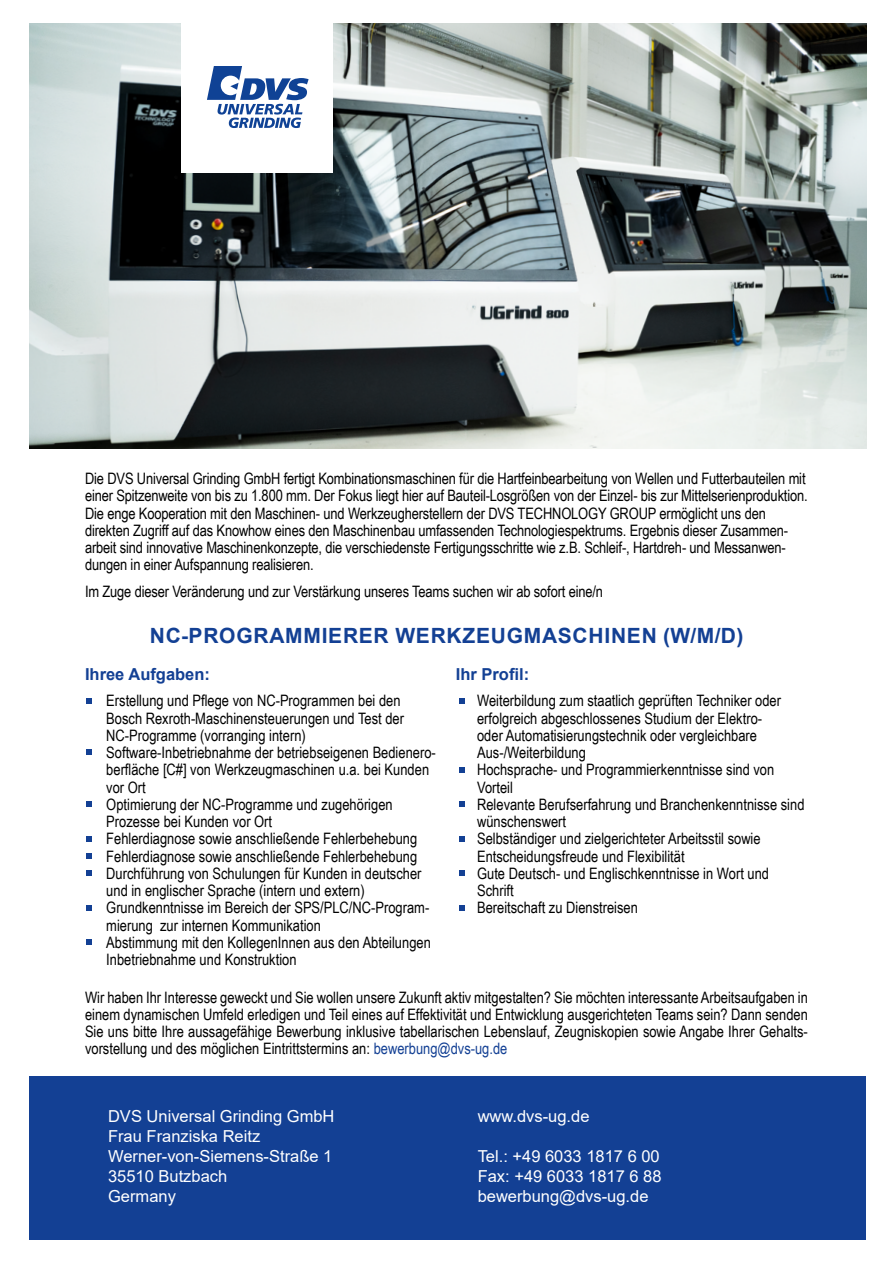
<style>
.page{position:relative;width:893px;height:1263px;background:#fff}
.page>*{position:absolute;margin:0;border:0;box-sizing:border-box;transform-origin:0 0}
.t1{font:700 21px "Arial";letter-spacing:.035em;color:#134094}
.t2{font:16.5px/19.8px "Arial";color:#fff}
.t3{font:700 16.5px "Arial";color:#134094}
.t4{font:15.75px/17.2px "Arial Narrow";color:#000}
.s1{color:#134094}
</style>
<div class="page">
<img style="left:30px;top:23px;width:836px;height:426px">
<div style="left:30px;top:1076px;width:836px;height:164px;background:#134094"></div>
<div style="left:181px;top:22px;width:151px;height:151px;background:#fff"></div>
<svg style="left:207px;top:66px;width:102px;height:62px"></svg>
<svg style="left:87px;top:698px;width:5px;height:5px"></svg>
<svg style="left:87px;top:750px;width:5px;height:5px"></svg>
<svg style="left:87px;top:801px;width:5px;height:6px"></svg>
<svg style="left:87px;top:836px;width:5px;height:5px"></svg>
<svg style="left:87px;top:853px;width:5px;height:5px"></svg>
<svg style="left:87px;top:870px;width:5px;height:6px"></svg>
<svg style="left:87px;top:905px;width:5px;height:5px"></svg>
<svg style="left:87px;top:939px;width:5px;height:6px"></svg>
<svg style="left:459px;top:698px;width:5px;height:5px"></svg>
<svg style="left:459px;top:767px;width:5px;height:5px"></svg>
<svg style="left:459px;top:801px;width:5px;height:6px"></svg>
<svg style="left:459px;top:836px;width:5px;height:5px"></svg>
<svg style="left:459px;top:870px;width:5px;height:6px"></svg>
<svg style="left:459px;top:905px;width:5px;height:5px"></svg>
<p class="t4" style="left:85px;top:469px;width:724px">Die DVS Universal Grinding GmbH fertigt Kombinationsmaschinen für die Hartfeinbearbeitung von Wellen und Futterbauteilen mit einer Spitzenweite von bis zu 1.800 mm. Der Fokus liegt hier auf Bauteil-Losgrößen von der Einzel- bis zur Mittelserienproduktion.<br>Die enge Kooperation mit den Maschinen- und Werkzeugherstellern der DVS TECHNOLOGY GROUP ermöglicht uns den direkten Zugriff auf das Knowhow eines den Maschinenbau umfassenden Technologiespektrums. Ergebnis dieser Zusammen&shy;arbeit sind innovative Maschinenkonzepte, die verschiedenste Fertigungsschritte wie z.B. Schleif-, Hartdreh- und Messanwen&shy;dungen in einer Aufspannung realisieren.</p>
<p class="t4" style="left:85px;top:582px;width:520px">Im Zuge dieser Veränderung und zur Verstärkung unseres Teams suchen wir ab sofort eine/n</p>
<h1 class="t1" style="left:150px;top:620px;width:595px">NC-PROGRAMMIERER WERKZEUGMASCHINEN (W/M/D)</h1>
<p class="t3" style="left:85px;top:663px;width:126px">Ihree Aufgaben:</p>
<p class="t4" style="left:106px;top:691px;width:331px">Erstellung und Pflege von NC-Programmen bei den Bosch Rexroth-Maschinensteuerungen und Test der NC-Programme (vorranging intern)<br>Software-Inbetriebnahme der betriebseigenen Bedienero&shy;berfläche [C#] von Werkzeugmaschinen u.a. bei Kunden vor Ort<br>Optimierung der NC-Programme und zugehörigen Prozesse bei Kunden vor Ort<br>Fehlerdiagnose sowie anschließende Fehlerbehebung Fehlerdiagnose sowie anschließende Fehlerbehebung Durchführung von Schulungen für Kunden in deutscher und in englischer Sprache (intern und extern)<br>Grundkenntnisse im Bereich der SPS/PLC/NC-Program&shy;mierung zur internen Kommunikation<br>Abstimmung mit den KollegenInnen aus den Abteilungen Inbetriebnahme und Konstruktion</p>
<p class="t3" style="left:456px;top:663px;width:75px">Ihr Profil:</p>
<p class="t4" style="left:477px;top:691px;width:329px">Weiterbildung zum staatlich geprüften Techniker oder erfolgreich abgeschlossenes Studium der Elektro-<br>oder Automatisierungstechnik oder vergleichbare Aus-/Weiterbildung<br>Hochsprache- und Programmierkenntnisse sind von Vorteil<br>Relevante Berufserfahrung und Branchenkenntnisse sind wünschenswert<br>Selbständiger und zielgerichteter Arbeitsstil sowie Entscheidungsfreude und Flexibilität<br>Gute Deutsch- und Englischkenntnisse in Wort und Schrift<br>Bereitschaft zu Dienstreisen</p>
<p class="t4" style="left:85px;top:988px;width:724px;text-align:justify">Wir haben Ihr Interesse geweckt und Sie wollen unsere Zukunft aktiv mitgestalten? Sie möchten interessante Arbeitsaufgaben in einem dynamischen Umfeld erledigen und Teil eines auf Effektivität und Entwicklung ausgerichteten Teams sein? Dann senden Sie uns bitte Ihre aussagefähige Bewerbung inklusive tabellarischen Lebenslauf, Zeugniskopien sowie Angabe Ihrer Gehalts&shy;vorstellung und des möglichen Eintrittstermins an: <span class="s1">bewerbung@dvs-ug.de</span></p>
<p class="t2" style="left:108px;top:1106px;width:228px">DVS Universal Grinding GmbH<br>Frau Franziska Reitz<br>Werner-von-Siemens-Straße 1<br>35510 Butzbach<br>Germany</p>
<p class="t2" style="left:478px;top:1106px;width:113px">www.dvs-ug.de</p>
<p class="t2" style="left:478px;top:1146px;width:185px;text-align:justify">Tel.: +49 6033 1817 6 00<br>Fax: +49 6033 1817 6 88 bewerbung@dvs-ug.de</p>
</div>
